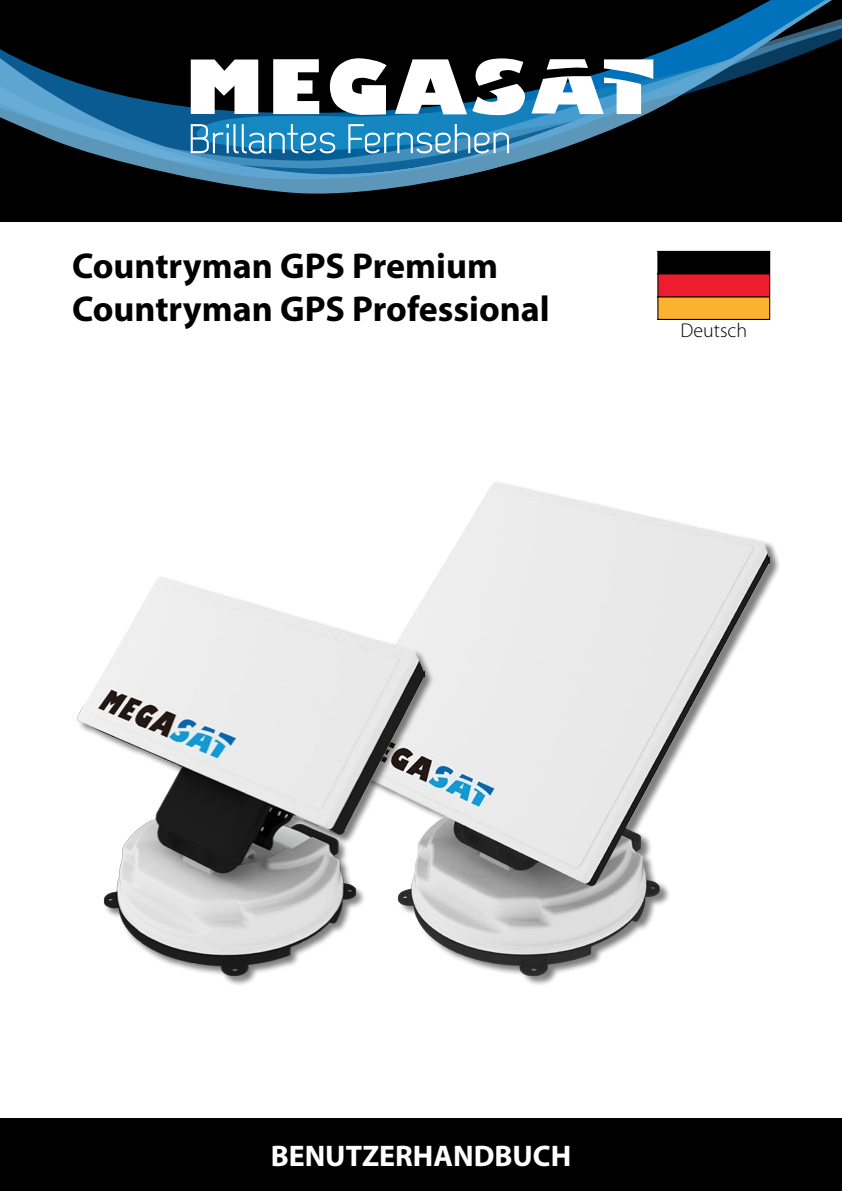
<style>
.page{position:relative;width:842px;height:1191px;background:#fff}
.page>*{position:absolute;margin:0;border:0;box-sizing:border-box;transform-origin:0 0}
.t1{font:700 36px/43.2px "Myriad Pro";color:#000}
.t2{font:700 29.8px "Myriad Pro";color:#fff}
.t3{font:300 20px "Myriad Pro";color:#000}
</style>
<div class="page">
<div style="left:328px;top:481px;width:453px;height:505px;background:#000;opacity:.5"></div>
<img style="left:328px;top:481px;width:442px;height:494px">
<svg style="left:660px;top:253px;width:108px;height:65px;background:#9f411e"></svg>
<div style="left:658px;top:251px;width:112px;height:69px;border:1px solid #000"></div>
<div style="left:0;top:0;width:842px;height:221px;background:#010000"></div>
<svg style="left:183px;top:176px;width:278px;height:18px;fill:#5c96b9"></svg>
<svg style="left:0;top:3px;width:842px;height:173px"></svg>
<div style="left:0;top:1119px;width:842px;height:72px;background:#000"></div>
<div style="left:78px;top:577px;width:357px;height:409px;background:#000;opacity:.5"></div>
<img style="left:75px;top:576px;width:349px;height:399px">
<p class="t1" style="left:72px;top:243px;width:479px">Countryman GPS Premium<br>Countryman GPS Professional</p>
<p class="t3" style="left:680px;top:320px;width:68px">Deutsch</p>
<p class="t2" style="left:271px;top:1136px;width:302px">BENUTZERHANDBUCH</p>
</div>
